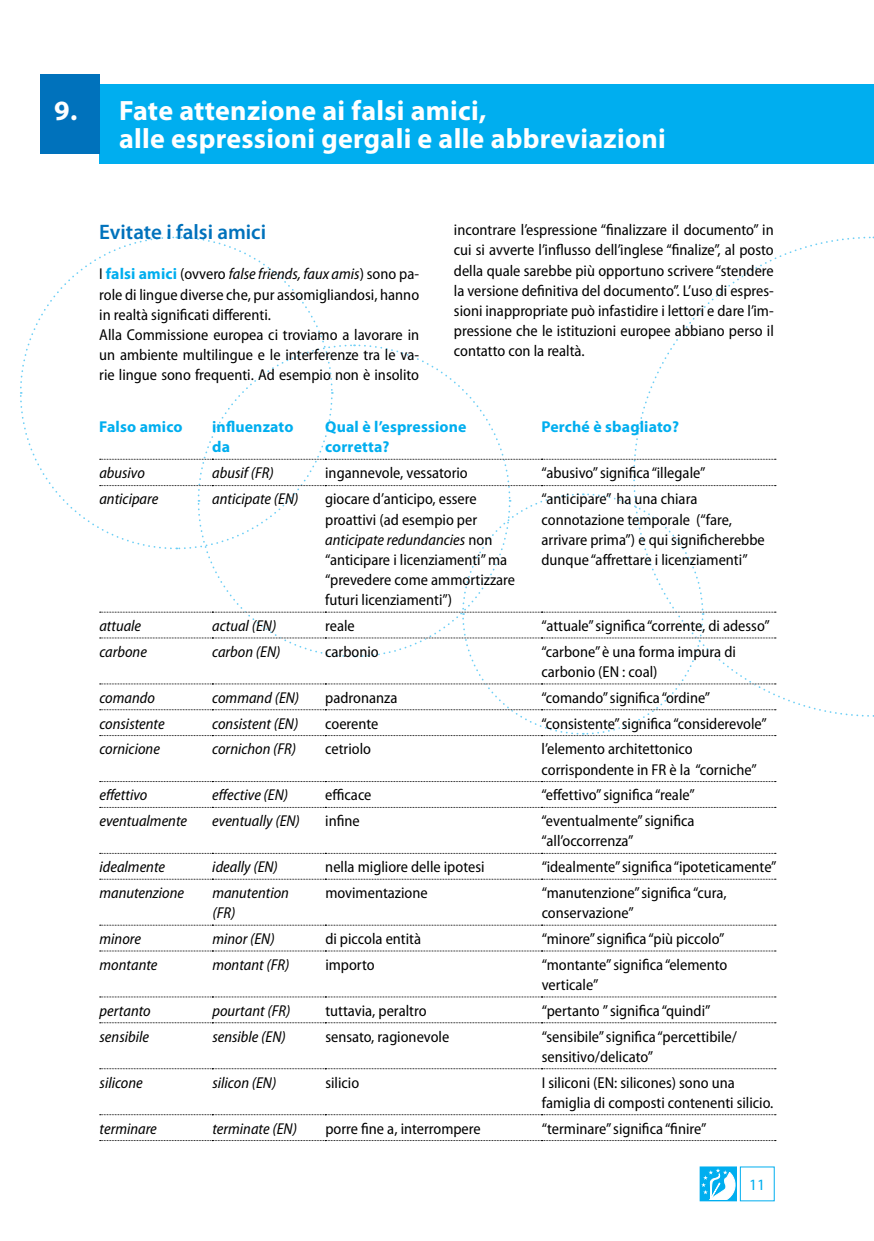
<style>
.page{position:relative;width:874px;height:1241px;background:#fff}
.page>*{position:absolute;margin:0;border:0;box-sizing:border-box;transform-origin:0 0}
.t1{font:700 28px/28px "Myriad Pro";letter-spacing:.01em;color:#fff}
.t2{font:600 21px "Myriad Pro";color:#0072bc}
.t3{font:semi-condensed 15.75px/20.1px "Myriad Pro";color:#000}
.t4{font:italic semi-condensed 15.75px/20.1px "Myriad Pro";color:#000}
.t5{font:700 15.75px/20.1px "Myriad Pro";letter-spacing:.01em;color:#00aeef}
.t6{font:15.75px "Myriad Pro";color:#00aeef}
.s1{font-weight:700;font-stretch:normal;color:#00aeef}
.s2{font-style:italic}
</style>
<div class="page">
<svg style="left:701px;top:1168px;width:33px;height:30px"></svg>
<div style="left:699px;top:1166px;width:37px;height:34px;border:1px solid #00aeef"></div>
<div style="left:99px;top:84px;width:774px;height:80px;background:#00aeef"></div>
<div style="left:40px;top:74px;width:59px;height:80px;background:#0072bc"></div>
<svg style="left:20px;top:236px;width:755px;height:500px"></svg>
<svg style="left:100px;top:781px;width:675px;height:1px"></svg>
<svg style="left:100px;top:807px;width:675px;height:1px"></svg>
<svg style="left:100px;top:852px;width:675px;height:1px"></svg>
<svg style="left:100px;top:878px;width:675px;height:1px"></svg>
<svg style="left:100px;top:924px;width:675px;height:1px"></svg>
<svg style="left:100px;top:950px;width:675px;height:1px"></svg>
<svg style="left:100px;top:996px;width:675px;height:1px"></svg>
<svg style="left:100px;top:1022px;width:675px;height:1px"></svg>
<svg style="left:100px;top:1068px;width:675px;height:1px"></svg>
<svg style="left:100px;top:1114px;width:675px;height:1px"></svg>
<h1 class="t1" style="left:119px;top:96px;width:548px;text-indent:-65px">9. Fate attenzione ai falsi amici,<br>alle espressioni gergali e alle abbreviazioni</h1>
<h2 class="t2" style="left:99px;top:219px;width:168px">Evitate i falsi amici</h2>
<p class="t3" style="left:99px;top:264px;width:321px">I <span class="s1">falsi amici</span> (ovvero <span class="s2">false friends, faux amis</span>) sono pa&shy;role di lingue diverse che, pur assomigliandosi, hanno in realtà significati differenti.<br>Alla Commissione europea ci troviamo a lavorare in un ambiente multilingue e le interferenze tra le va&shy;rie lingue sono frequenti. Ad esempio non è insolito</p>
<p class="t3" style="left:453px;top:220px;width:321px;text-align:justify">incontrare l’espressione “finalizzare il documento” in cui si avverte l’influsso dell’inglese “finalize”, al posto della quale sarebbe più opportuno scrivere “stendere la versione definitiva del documento”. L’uso di espres&shy;sioni inappropriate può infastidire i lettori e dare l’im&shy;pressione che le istituzioni europee abbiano perso il contatto con la realtà.</p>
<p class="t5" style="left:99px;top:416px;width:85px">Falso amico</p>
<p class="t5" style="left:212px;top:416px;width:83px">influenzato da</p>
<p class="t5" style="left:325px;top:416px;width:143px">Qual è l’espressione corretta?</p>
<p class="t5" style="left:541px;top:416px;width:139px">Perché è sbagliato?</p>
<p class="t4" style="left:99px;top:462px;width:47px">abusivo</p>
<p class="t4" style="left:212px;top:462px;width:63px">abusif (FR)</p>
<p class="t3" style="left:325px;top:462px;width:144px">ingannevole, vessatorio</p>
<p class="t3" style="left:541px;top:462px;width:165px">“abusivo” significa “illegale”</p>
<p class="t4" style="left:99px;top:489px;width:60px">anticipare</p>
<p class="t4" style="left:212px;top:489px;width:88px">anticipate (EN)</p>
<p class="t3" style="left:325px;top:489px;width:191px">giocare d’anticipo, essere proattivi (ad esempio per <span class="s2">anticipate redundancies</span> non “anticipare i licenziamenti” ma “prevedere come ammortizzare futuri licenziamenti”)</p>
<p class="t3" style="left:541px;top:489px;width:225px">“anticipare” ha una chiara connotazione temporale (“fare, arrivare prima”) e qui significherebbe dunque “affrettare i licenziamenti”</p>
<p class="t4" style="left:99px;top:615px;width:43px">attuale</p>
<p class="t4" style="left:212px;top:615px;width:66px">actual (EN)</p>
<p class="t3" style="left:325px;top:615px;width:31px">reale</p>
<p class="t3" style="left:541px;top:615px;width:229px">“attuale” significa “corrente, di adesso”</p>
<p class="t4" style="left:99px;top:641px;width:49px">carbone</p>
<p class="t4" style="left:212px;top:641px;width:70px">carbon (EN)</p>
<p class="t3" style="left:325px;top:641px;width:55px">carbonio</p>
<p class="t3" style="left:541px;top:641px;width:196px">“carbone” è una forma impura di carbonio (EN : coal)</p>
<p class="t4" style="left:99px;top:687px;width:57px">comando</p>
<p class="t4" style="left:212px;top:687px;width:88px">command (EN)</p>
<p class="t3" style="left:325px;top:687px;width:74px">padronanza</p>
<p class="t3" style="left:541px;top:687px;width:170px">“comando” significa “ordine”</p>
<p class="t4" style="left:99px;top:713px;width:67px">consistente</p>
<p class="t4" style="left:212px;top:713px;width:88px">consistent (EN)</p>
<p class="t3" style="left:325px;top:713px;width:55px">coerente</p>
<p class="t3" style="left:541px;top:713px;width:226px">“consistente” significa “considerevole”</p>
<p class="t4" style="left:99px;top:738px;width:62px">cornicione</p>
<p class="t4" style="left:212px;top:738px;width:85px">cornichon (FR)</p>
<p class="t3" style="left:325px;top:738px;width:47px">cetriolo</p>
<p class="t3" style="left:541px;top:738px;width:216px">l’elemento architettonico corrispondente in FR è la “corniche”</p>
<p class="t4" style="left:99px;top:784px;width:49px">effettivo</p>
<p class="t4" style="left:212px;top:784px;width:77px">effective (EN)</p>
<p class="t3" style="left:325px;top:784px;width:48px">efficace</p>
<p class="t3" style="left:541px;top:784px;width:154px">“effettivo” significa “reale”</p>
<p class="t4" style="left:99px;top:810px;width:89px">eventualmente</p>
<p class="t4" style="left:212px;top:810px;width:89px">eventually (EN)</p>
<p class="t3" style="left:325px;top:810px;width:36px">infine</p>
<p class="t3" style="left:541px;top:810px;width:154px">“eventualmente” significa “all’occorrenza”</p>
<p class="t4" style="left:99px;top:856px;width:67px">idealmente</p>
<p class="t4" style="left:212px;top:856px;width:67px">ideally (EN)</p>
<p class="t3" style="left:325px;top:856px;width:161px">nella migliore delle ipotesi</p>
<p class="t3" style="left:541px;top:856px;width:236px">“idealmente” significa “ipoteticamente”</p>
<p class="t4" style="left:99px;top:882px;width:86px">manutenzione</p>
<p class="t4" style="left:212px;top:882px;width:78px">manutention (FR)</p>
<p class="t3" style="left:325px;top:882px;width:104px">movimentazione</p>
<p class="t3" style="left:541px;top:882px;width:186px">“manutenzione” significa “cura, conservazione”</p>
<p class="t4" style="left:99px;top:928px;width:43px">minore</p>
<p class="t4" style="left:212px;top:928px;width:64px">minor (EN)</p>
<p class="t3" style="left:325px;top:928px;width:97px">di piccola entità</p>
<p class="t3" style="left:541px;top:928px;width:184px">“minore” significa “più piccolo”</p>
<p class="t4" style="left:99px;top:954px;width:59px">montante</p>
<p class="t4" style="left:212px;top:954px;width:79px">montant (FR)</p>
<p class="t3" style="left:325px;top:954px;width:51px">importo</p>
<p class="t3" style="left:541px;top:954px;width:187px">“montante” significa “elemento verticale”</p>
<p class="t4" style="left:99px;top:1000px;width:53px">pertanto</p>
<p class="t4" style="left:212px;top:1000px;width:80px">pourtant (FR)</p>
<p class="t3" style="left:325px;top:1000px;width:103px">tuttavia, peraltro</p>
<p class="t3" style="left:541px;top:1000px;width:170px">“pertanto ” significa “quindi”</p>
<p class="t4" style="left:99px;top:1025px;width:51px">sensibile</p>
<p class="t4" style="left:212px;top:1025px;width:75px">sensible (EN)</p>
<p class="t3" style="left:325px;top:1025px;width:125px">sensato, ragionevole</p>
<p class="t3" style="left:541px;top:1025px;width:196px">“sensibile” significa “percettibile/ sensitivo/delicato”</p>
<p class="t4" style="left:99px;top:1071px;width:45px">silicone</p>
<p class="t4" style="left:212px;top:1071px;width:65px">silicon (EN)</p>
<p class="t3" style="left:325px;top:1071px;width:35px">silicio</p>
<p class="t3" style="left:541px;top:1071px;width:233px">I siliconi (EN: silicones) sono una famiglia di composti contenenti silicio.</p>
<p class="t4" style="left:99px;top:1117px;width:59px">terminare</p>
<p class="t4" style="left:212px;top:1117px;width:86px">terminate (EN)</p>
<p class="t3" style="left:325px;top:1117px;width:157px">porre fine a, interrompere</p>
<p class="t3" style="left:541px;top:1117px;width:166px">“terminare” significa “finire”</p>
<p class="t6" style="left:748px;top:1174px;width:18px">11</p>
</div>
